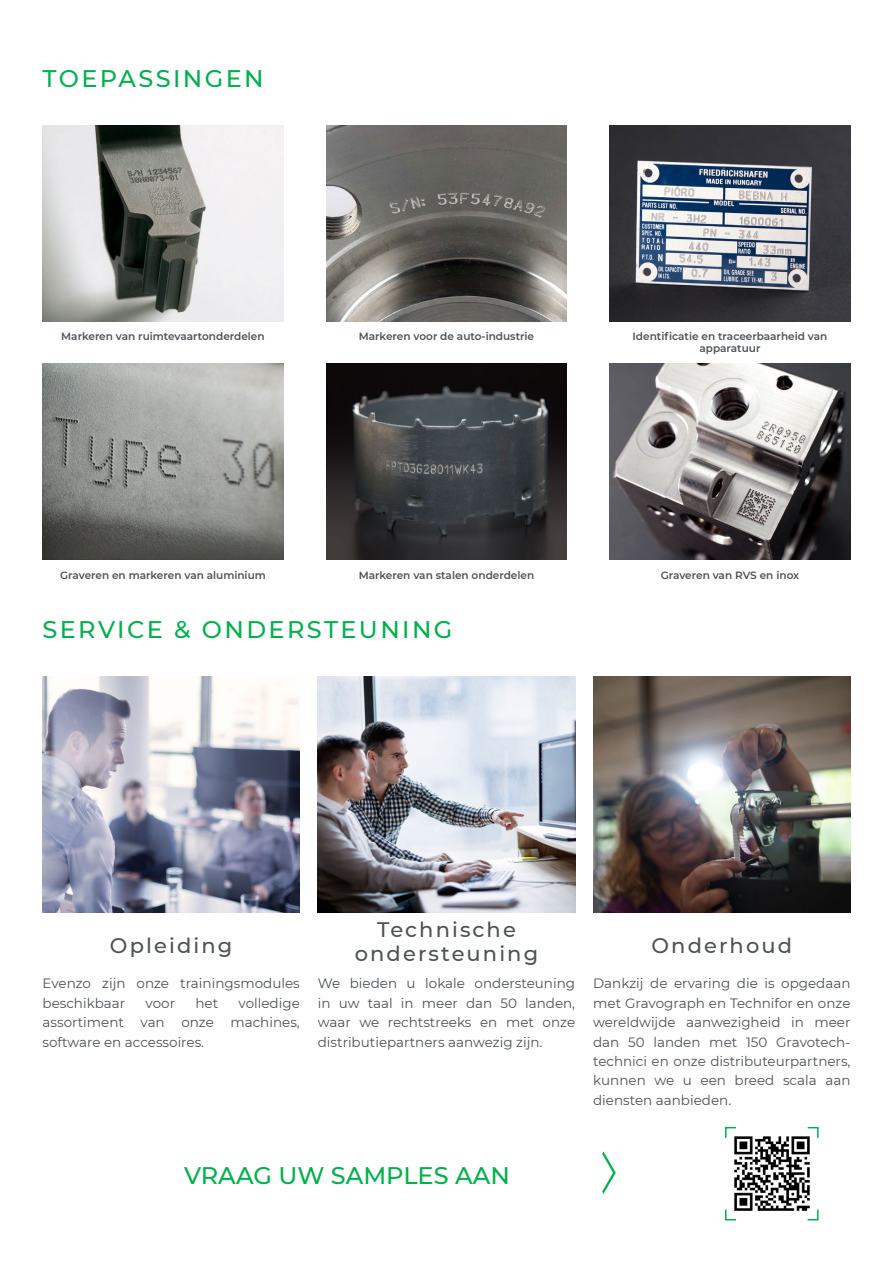
<style>
.page{position:relative;width:893px;height:1263px;background:#fff}
.page>*{position:absolute;margin:0;border:0;box-sizing:border-box;transform-origin:0 0}
.t1{font:500 24px "Montserrat";letter-spacing:.1em;color:#00b14c}
.t2{font:500 24px "Montserrat";color:#00b14c}
.t3{font:500 21px/24px "Montserrat";letter-spacing:.1em;color:#4d5257;text-align:center}
.t4{font:13.5px/19.5px "Montserrat";color:#4d5257;text-align:justify}
.t5{font:600 10.5px/12px "Montserrat";color:#4d5257;text-align:center}
</style>
<div class="page">
<img style="left:43px;top:126px;width:240px;height:195px">
<img style="left:609px;top:126px;width:241px;height:195px">
<img style="left:326px;top:126px;width:241px;height:195px">
<img style="left:326px;top:364px;width:241px;height:195px">
<img style="left:43px;top:364px;width:240px;height:195px">
<img style="left:609px;top:364px;width:241px;height:195px">
<svg style="left:602px;top:1151px;width:14px;height:43px"></svg>
<svg style="left:725px;top:1126px;width:11px;height:12px"></svg>
<svg style="left:725px;top:1209px;width:11px;height:12px"></svg>
<svg style="left:807px;top:1126px;width:12px;height:12px"></svg>
<svg style="left:807px;top:1209px;width:12px;height:12px"></svg>
<img style="left:43px;top:676px;width:257px;height:236px">
<img style="left:318px;top:676px;width:257px;height:236px">
<img style="left:593px;top:676px;width:257px;height:236px">
<img style="left:733px;top:1135px;width:77px;height:77px">
<h1 class="t1" style="left:43px;top:62px;width:223px">TOEPASSINGEN</h1>
<p class="t5" style="left:61px;top:330px;width:205px">Markeren van ruimtevaartonderdelen</p>
<p class="t5" style="left:359px;top:330px;width:177px">Markeren voor de auto-industrie</p>
<p class="t5" style="left:633px;top:330px;width:196px">Identificatie en traceerbaarheid van apparatuur</p>
<p class="t5" style="left:60px;top:569px;width:207px">Graveren en markeren van aluminium</p>
<p class="t5" style="left:661px;top:569px;width:140px">Graveren van RVS en inox</p>
<p class="t5" style="left:359px;top:569px;width:177px">Markeren van stalen onderdelen</p>
<h1 class="t1" style="left:43px;top:612px;width:411px">SERVICE &amp; ONDERSTEUNING</h1>
<h2 class="t3" style="left:110px;top:933px;width:124px">Opleiding</h2>
<p class="t4" style="left:43px;top:973px;width:259px">Evenzo zijn onze trainingsmodules beschikbaar</p>
<p class="t4" style="left:43px;top:992px;width:259px;text-indent:196px">volledige assortiment van onze machines, software en accessoires.</p>
<p class="t4" style="left:146px;top:992px;width:31px">voor</p>
<p class="t4" style="left:195px;top:992px;width:24px">het</p>
<h2 class="t3" style="left:355px;top:916px;width:185px">Technische ondersteuning</h2>
<p class="t4" style="left:318px;top:973px;width:259px">We bieden u lokale ondersteuning in uw taal in meer dan 50 landen, waar we rechtstreeks en met onze distributiepartners aanwezig zijn.</p>
<h2 class="t3" style="left:651px;top:933px;width:142px">Onderhoud</h2>
<p class="t4" style="left:593px;top:973px;width:259px">Dankzij de ervaring die is opgedaan met Gravograph en Technifor en onze wereldwijde aanwezigheid in meer dan 50 landen met 150 Gravotech&shy;technici en onze distributeurpartners, kunnen we u een breed scala aan diensten aanbieden.</p>
<h1 class="t2" style="left:184px;top:1159px;width:327px">VRAAG UW SAMPLES AAN</h1>
</div>
